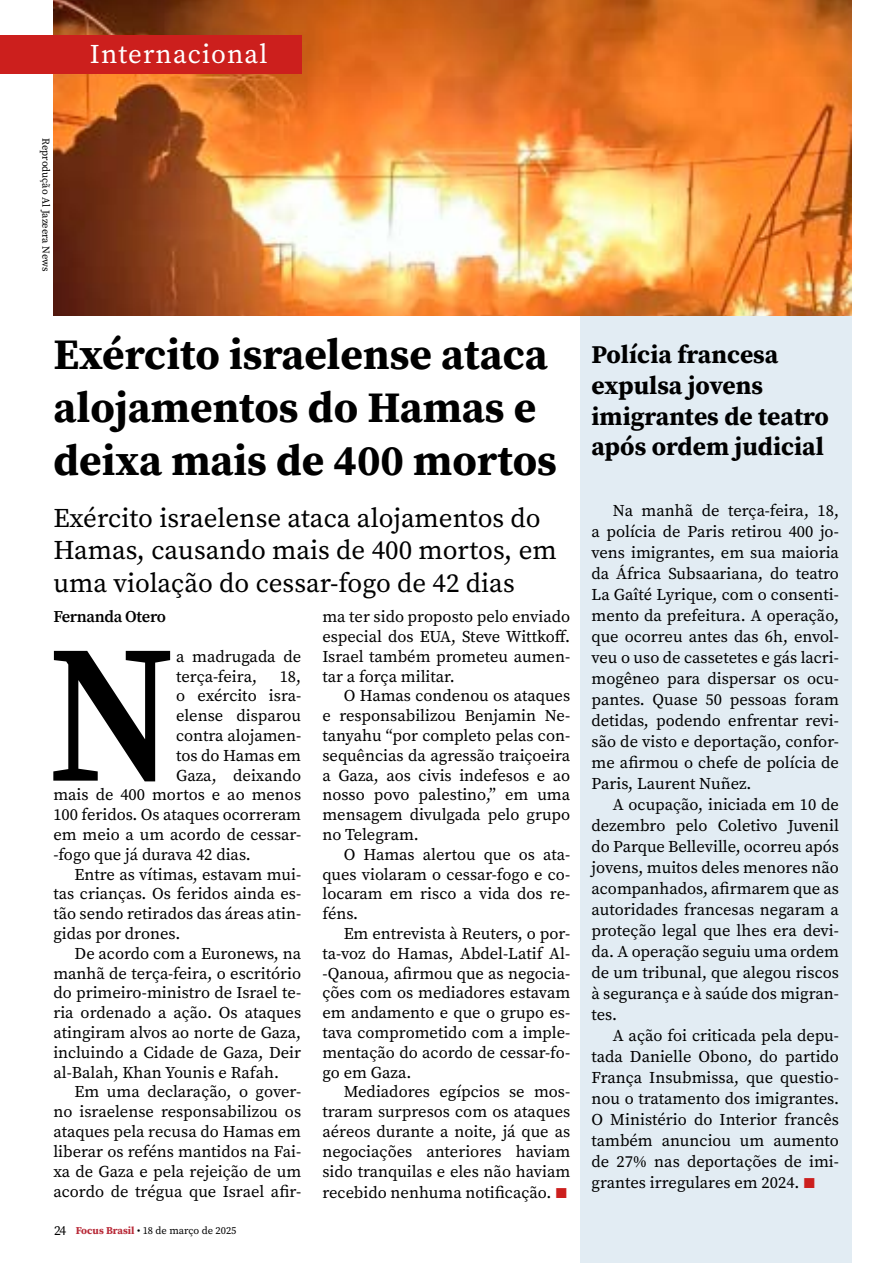
<style>
.page{position:relative;width:893px;height:1263px;background:#fff}
.page>*{position:absolute;margin:0;border:0;box-sizing:border-box;transform-origin:0 0}
.t1{font:600 195.75px "Source Serif Pro";color:#000;scale:.9 1}
.t2{font:700 43.35px/52.9px "Source Serif Pro";color:#000}
.t3{font:27px/32.4px "Source Serif Pro";color:#000}
.t4{font:27px "Source Serif Pro";letter-spacing:.04em;color:#fff}
.t5{font:700 25.5px/30.6px "Source Serif Pro";color:#000}
.t6{font:16.5px/21px "Source Serif Pro";color:#000;text-align:justify}
.t7{font:600 16.5px "Source Serif Pro";letter-spacing:-.02em;color:#000}
.t8{font:10.5px "Source Serif Pro";color:#000}
.s1{font-size:13.5px}
.s2{font-weight:700;color:#b72735}
.s3{color:#cc1f1d}
</style>
<div class="page">
<div style="left:581px;top:316px;width:271px;height:947px;background:#e2ecf3"></div>
<img style="left:53px;top:0;width:799px;height:316px">
<div style="left:0;top:35px;width:301px;height:39px;background:#cc1f1d"></div>
<h3 class="t4" style="left:90px;top:36px;width:179px">Internacional</h3>
<p class="t8" style="left:53px;top:138px;width:135px;rotate:90deg">Reprodução Al Jazeera News</p>
<h2 class="t2" style="left:53px;top:328px;width:505px">Exército israelense ataca alojamentos do Hamas e deixa mais de 400 mortos</h2>
<h3 class="t3" style="left:53px;top:502px;width:505px">Exército israelense ataca alojamentos do<br>Hamas, causando mais de 400 mortos, em uma violação do cessar-fogo de 42 dias</h3>
<p class="t7" style="left:53px;top:605px;width:114px">Fernanda Otero</p>
<h1 class="t1" style="left:47px;top:582px;width:145px">N</h1>
<p class="t6" style="left:176px;top:646px;width:127px;line-height:19.8px">a madrugada de terça-feira,</p>
<p class="t6" style="left:280px;top:666px;width:23px">18,</p>
<p class="t6" style="left:176px;top:685px;width:127px">o exército isra-</p>
<p class="t6" style="left:176px;top:705px;width:127px">elense disparou</p>
<p class="t6" style="left:176px;top:725px;width:127px">contra alojamen-</p>
<p class="t6" style="left:176px;top:745px;width:127px">tos do Hamas em</p>
<p class="t6" style="left:176px;top:765px;width:127px">Gaza, deixando</p>
<p class="t6" style="left:53px;top:784px;width:249px">mais de 400 mortos e ao menos</p>
<p class="t6" style="left:53px;top:804px;width:249px">100 feridos. Os ataques ocorreram</p>
<p class="t6" style="left:53px;top:824px;width:249px">em meio a um acordo de cessar-</p>
<p class="t6" style="left:53px;top:844px;width:199px">-fogo que já durava 42 dias.</p>
<p class="t6" style="left:75px;top:864px;width:228px">Entre as vítimas, estavam mui-</p>
<p class="t6" style="left:53px;top:883px;width:249px">tas crianças. Os feridos ainda es-</p>
<p class="t6" style="left:53px;top:903px;width:249px">tão sendo retirados das áreas atin-</p>
<p class="t6" style="left:53px;top:923px;width:128px">gidas por drones.</p>
<p class="t6" style="left:75px;top:943px;width:228px">De acordo com a Euronews, na</p>
<p class="t6" style="left:53px;top:963px;width:249px">manhã de terça-feira, o escritório</p>
<p class="t6" style="left:53px;top:982px;width:249px">do primeiro-ministro de Israel te-</p>
<p class="t6" style="left:53px;top:1002px;width:249px">ria ordenado a ação. Os ataques</p>
<p class="t6" style="left:53px;top:1022px;width:249px">atingiram alvos ao norte de Gaza,</p>
<p class="t6" style="left:53px;top:1042px;width:249px">incluindo a Cidade de Gaza, Deir</p>
<p class="t6" style="left:53px;top:1062px;width:227px">al-Balah, Khan Younis e Rafah.</p>
<p class="t6" style="left:75px;top:1081px;width:228px">Em uma declaração, o gover-</p>
<p class="t6" style="left:53px;top:1101px;width:249px">no israelense responsabilizou os</p>
<p class="t6" style="left:53px;top:1121px;width:249px">ataques pela recusa do Hamas em</p>
<p class="t6" style="left:53px;top:1141px;width:249px">liberar os reféns mantidos na Fai-</p>
<p class="t6" style="left:53px;top:1161px;width:249px">xa de Gaza e pela rejeição de um</p>
<p class="t6" style="left:53px;top:1180px;width:249px">acordo de trégua que Israel afir-</p>
<p class="t8" style="left:54px;top:1224px;width:184px"><span class="s1">24</span> <span class="s2">Focus Brasil</span> • 18 de março de 2025</p>
<p class="t6" style="left:322px;top:607px;width:249px;line-height:19.8px">ma ter sido proposto pelo enviado especial dos EUA, Steve Wittkoff.<br>Israel também prometeu aumen&shy;tar a força militar.</p>
<p class="t6" style="left:322px;top:686px;width:249px;line-height:19.8px;text-indent:21px">O Hamas condenou os ataques e responsabilizou Benjamin Ne&shy;tanyahu “por completo pelas con&shy;sequências da agressão traiçoeira a Gaza, aos civis indefesos e ao nosso povo palestino,” em uma mensagem divulgada pelo grupo no Telegram.</p>
<p class="t6" style="left:322px;top:844px;width:249px;line-height:19.8px;text-indent:21px">O Hamas alertou que os ata&shy;ques violaram o cessar-fogo e co&shy;locaram em risco a vida dos re&shy;féns.</p>
<p class="t6" style="left:322px;top:924px;width:249px;line-height:19.8px;text-indent:21px">Em entrevista à Reuters, o por&shy;ta-voz do Hamas, Abdel-Latif Al--Qanoua, afirmou que as negocia&shy;ções com os mediadores estavam em andamento e que o grupo es&shy;tava comprometido com a imple&shy;mentação do acordo de cessar-fo&shy;go em Gaza.</p>
<p class="t6" style="left:322px;top:1082px;width:249px;line-height:20.1px;text-indent:21px">Mediadores egípcios se mos&shy;traram surpresos com os ataques aéreos durante a noite, já que as negociações anteriores haviam sido tranquilas e eles não haviam recebido nenhuma notificação. <span class="s3">■</span></p>
<h3 class="t5" style="left:591px;top:339px;width:239px">Polícia francesa expulsa jovens imigrantes de teatro após ordem judicial</h3>
<p class="t6" style="left:591px;top:500px;width:249px;text-indent:21px">Na manhã de terça-feira, 18, a polícia de Paris retirou 400 jo&shy;vens imigrantes, em sua maioria da África Subsaariana, do teatro La Gaîté Lyrique, com o consenti&shy;mento da prefeitura. A operação, que ocorreu antes das 6h, envol&shy;veu o uso de cassetetes e gás lacri&shy;mogêneo para dispersar os ocu&shy;pantes. Quase 50 pessoas foram detidas, podendo enfrentar revi&shy;são de visto e deportação, confor&shy;me afirmou o chefe de polícia de Paris, Laurent Nuñez.</p>
<p class="t6" style="left:591px;top:794px;width:249px;text-indent:21px">A ocupação, iniciada em 10 de dezembro pelo Coletivo Juvenil do Parque Belleville, ocorreu após jovens, muitos deles menores não acompanhados, afirmarem que as autoridades francesas negaram a proteção legal que lhes era devi&shy;da. A operação seguiu uma ordem de um tribunal, que alegou riscos à segurança e à saúde dos migran&shy;tes.</p>
<p class="t6" style="left:591px;top:1025px;width:249px;text-indent:21px">A ação foi criticada pela depu&shy;tada Danielle Obono, do partido França Insubmissa, que questio&shy;nou o tratamento dos imigrantes.<br>O Ministério do Interior francês também anunciou um aumento de 27% nas deportações de imi&shy;grantes irregulares em 2024. <span class="s3">■</span></p>
</div>
